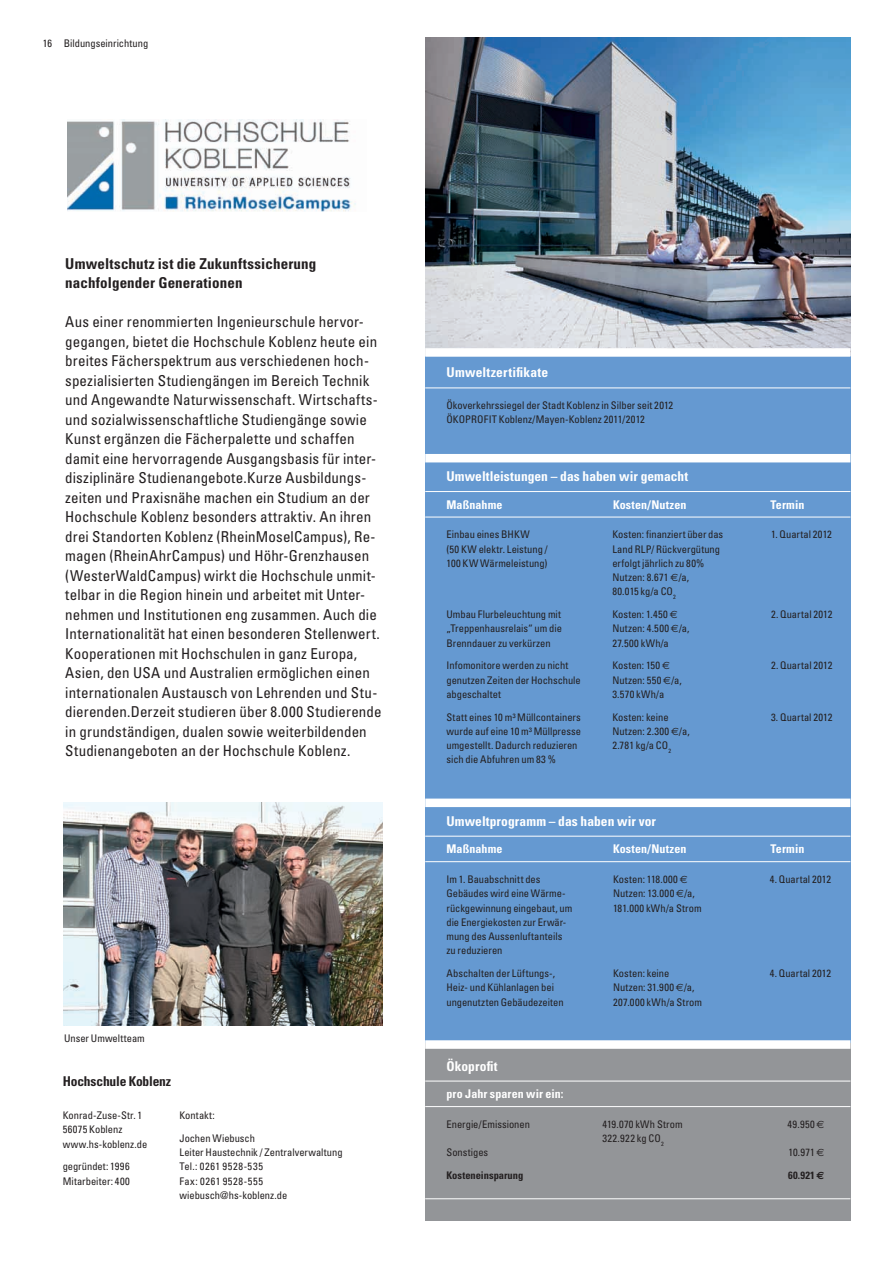
<style>
.page{position:relative;width:893px;height:1263px;background:#fff}
.page>*{position:absolute;margin:0;border:0;box-sizing:border-box;transform-origin:0 0}
.t1{font:condensed 15px/19.5px "Univers";letter-spacing:.005em;color:#231f20}
.t2{font:700 condensed 15px/19.5px "Univers";letter-spacing:.01em;color:#231f20}
.t3{font:700 condensed 13.5px "Univers";letter-spacing:.005em;color:#fff}
.t4{font:700 condensed 13.5px "Univers";letter-spacing:-.015em;color:#231f20}
.t5{font:700 condensed 12px "Univers";letter-spacing:.01em;color:#fff}
.t6{font:condensed 10.5px/14.2px "Univers";color:#231f20}
.t7{font:condensed 10.5px/14.2px "Univers";letter-spacing:.02em;color:#231f20}
.t8{font:condensed 10.5px/14.2px "Univers";letter-spacing:.025em;color:#231f20}
.t9{font:700 condensed 10.5px "Univers";color:#231f20}
.t10{font:condensed 10.5px "Univers";letter-spacing:.035em;color:#231f20}
.s1{font-family:"Euro Sans";font-stretch:normal}
</style>
<div class="page">
<div style="left:425px;top:65px;width:425px;height:1155px;background:#6599d1"></div>
<div style="left:425px;top:1043px;width:425px;height:177px;background:#939598"></div>
<hr style="left:425px;top:1198px;width:425px;height:1px;background:#fff">
<img style="left:425px;top:38px;width:425px;height:310px">
<div style="left:425px;top:454px;width:425px;height:8px;background:#fff"></div>
<hr style="left:425px;top:491px;width:425px;height:1px;background:#fff">
<hr style="left:425px;top:517px;width:425px;height:1px;background:#fff">
<div style="left:425px;top:348px;width:425px;height:9px;background:#fff"></div>
<hr style="left:425px;top:387px;width:425px;height:1px;background:#fff">
<div style="left:425px;top:798px;width:425px;height:9px;background:#fff"></div>
<hr style="left:425px;top:836px;width:425px;height:1px;background:#fff">
<hr style="left:425px;top:861px;width:425px;height:1px;background:#fff">
<div style="left:425px;top:1040px;width:425px;height:9px;background:#fff"></div>
<hr style="left:425px;top:1081px;width:425px;height:1px;background:#fff">
<hr style="left:425px;top:1106px;width:425px;height:1px;background:#fff">
<img style="left:64px;top:802px;width:319px;height:223px">
<img style="left:67px;top:120px;width:289px;height:92px">
<p class="t6" style="left:43px;top:36px;width:107px">16 Bildungseinrichtung</p>
<h1 class="t2" style="left:65px;top:253px;width:253px">Umweltschutz ist die Zukunftssicherung nachfolgender Generationen</h1>
<p class="t1" style="left:65px;top:312px;width:318px">Aus einer renommierten Ingenieurschule hervor&shy;gegangen, bietet die Hochschule Koblenz heute ein breites Fächerspektrum aus verschiedenen hoch&shy;spezialisierten Studiengängen im Bereich Technik und Angewandte Naturwissenschaft. Wirtschafts&shy;und sozialwissenschaftliche Studiengänge sowie Kunst ergänzen die Fächerpalette und schaffen damit eine hervorragende Ausgangsbasis für inter&shy;disziplinäre Studienangebote.Kurze Ausbildungs&shy;zeiten und Praxisnähe machen ein Studium an der Hochschule Koblenz besonders attraktiv. An ihren drei Standorten Koblenz (RheinMoselCampus), Re&shy;magen (RheinAhrCampus) und Höhr-Grenzhausen (WesterWaldCampus) wirkt die Hochschule unmit&shy;telbar in die Region hinein und arbeitet mit Unter&shy;nehmen und Institutionen eng zusammen. Auch die Internationalität hat einen besonderen Stellenwert.<br>Kooperationen mit Hochschulen in ganz Europa, Asien, den USA und Australien ermöglichen einen internationalen Austausch von Lehrenden und Stu&shy;dierenden.Derzeit studieren über 8.000 Studierende in grundständigen, dualen sowie weiterbildenden Studienangeboten an der Hochschule Koblenz.</p>
<p class="t6" style="left:64px;top:1031px;width:82px">Unser Umweltteam</p>
<p class="t4" style="left:63px;top:1073px;width:110px">Hochschule Koblenz</p>
<p class="t6" style="left:63px;top:1108px;width:86px">Konrad-Zuse-Str. 1<br>56075 Koblenz www.hs-koblenz.de</p>
<p class="t6" style="left:63px;top:1159px;width:69px">gegründet: 1996<br>Mitarbeiter: 400</p>
<p class="t6" style="left:179px;top:1104px;width:77px;line-height:22.8px">Kontakt:<br>Jochen Wiebusch</p>
<p class="t6" style="left:179px;top:1145px;width:165px">Leiter Haustechnik / Zentralverwaltung<br>Tel.: 0261 9528-535<br>Fax: 0261 9528-555 wiebusch@hs-koblenz.de</p>
<p class="t3" style="left:446px;top:363px;width:103px">Umweltzertifikate</p>
<p class="t6" style="left:446px;top:398px;width:228px">Ökoverkehrssiegel der Stadt Koblenz in Silber seit 2012<br>ÖKOPROFIT Koblenz/Mayen-Koblenz 2011/2012</p>
<p class="t3" style="left:446px;top:468px;width:243px">Umweltleistungen – das haben wir gemacht</p>
<p class="t5" style="left:446px;top:497px;width:58px">Maßnahme</p>
<p class="t5" style="left:613px;top:497px;width:75px">Kosten/Nutzen</p>
<p class="t5" style="left:770px;top:497px;width:35px">Termin</p>
<p class="t6" style="left:612px;top:527px;width:112px">Kosten: finanziert über das<br>Land RLP/ Rückvergütung erfolgt jährlich zu 80%<br>Nutzen: 8.671 <span class="s1">E</span>/a,<br>80.015 kg/a CO<sub>2</sub></p>
<p class="t8" style="left:612px;top:607px;width:79px">Kosten: 1.450 <span class="s1">E<br></span>Nutzen: 4.500 <span class="s1">E</span>/a,<br>27.500 kWh/a</p>
<p class="t7" style="left:612px;top:658px;width:71px">Kosten: 150 <span class="s1">E<br></span>Nutzen: 550 <span class="s1">E</span>/a,<br>3.570 kWh/a</p>
<p class="t6" style="left:612px;top:709px;width:79px">Kosten: keine<br>Nutzen: 2.300 <span class="s1">E</span>/a,<br>2.781 kg/a CO<sub>2</sub></p>
<p class="t6" style="left:771px;top:527px;width:62px">1. Quartal 2012</p>
<p class="t6" style="left:446px;top:527px;width:103px">Einbau eines BHKW<br>(50 KW elektr. Leistung /<br>100 KW Wärmeleistung)</p>
<p class="t6" style="left:771px;top:607px;width:63px">2. Quartal 2012</p>
<p class="t6" style="left:446px;top:607px;width:117px;text-align:justify">Umbau Flurbeleuchtung mit „Treppenhausrelais“ um die Brenndauer zu verkürzen</p>
<p class="t6" style="left:446px;top:658px;width:136px">Infomonitore werden zu nicht genutzen Zeiten der Hochschule abgeschaltet</p>
<p class="t6" style="left:446px;top:709px;width:136px">Statt eines 10 m³ Müllcontainers wurde auf eine 10 m³ Müllpresse umgestellt. Dadurch reduzieren sich die Abfuhren um 83 %</p>
<p class="t6" style="left:771px;top:658px;width:63px">2. Quartal 2012</p>
<p class="t6" style="left:771px;top:709px;width:63px">3. Quartal 2012</p>
<p class="t3" style="left:446px;top:813px;width:211px">Umweltprogramm – das haben wir vor</p>
<p class="t5" style="left:446px;top:841px;width:58px">Maßnahme</p>
<p class="t5" style="left:613px;top:841px;width:75px">Kosten/Nutzen</p>
<p class="t5" style="left:770px;top:841px;width:35px">Termin</p>
<p class="t6" style="left:613px;top:872px;width:90px">Kosten: 118.000 <span class="s1">E<br></span>Nutzen: 13.000 <span class="s1">E</span>/a,<br>181.000 kWh/a Strom</p>
<p class="t6" style="left:770px;top:872px;width:63px">4. Quartal 2012</p>
<p class="t6" style="left:446px;top:872px;width:127px">Im 1. Bauabschnitt des<br>Gebäudes wird eine Wärme&shy;rückgewinnung eingebaut, um die Energiekosten zur Erwär&shy;mung des Aussenluftanteils zu reduzieren</p>
<p class="t6" style="left:446px;top:966px;width:119px">Abschalten der Lüftungs-,<br>Heiz- und Kühlanlagen bei ungenutzten Gebäudezeiten</p>
<p class="t6" style="left:770px;top:966px;width:63px">4. Quartal 2012</p>
<p class="t6" style="left:613px;top:966px;width:91px">Kosten: keine<br>Nutzen: 31.900 <span class="s1">E</span>/a,<br>207.000 kWh/a Strom</p>
<p class="t3" style="left:446px;top:1058px;width:53px">Ökoprofit</p>
<p class="t5" style="left:446px;top:1086px;width:119px">pro Jahr sparen wir ein:</p>
<p class="t6" style="left:446px;top:1117px;width:85px">Energie/Emissionen</p>
<p class="t7" style="left:602px;top:1117px;width:82px">419.070 kWh Strom</p>
<p class="t6" style="left:787px;top:1117px;width:38px">49.950 <span class="s1">€</span></p>
<p class="t10" style="left:602px;top:1132px;width:63px">322.922 kg CO<sub>2</sub></p>
<p class="t6" style="left:446px;top:1145px;width:43px">Sonstiges</p>
<p class="t6" style="left:788px;top:1145px;width:38px">10.971 <span class="s1">€</span></p>
<p class="t9" style="left:446px;top:1169px;width:78px">Kosteneinsparung</p>
<p class="t9" style="left:788px;top:1169px;width:38px">60.921 <span class="s1">e</span></p>
</div>
